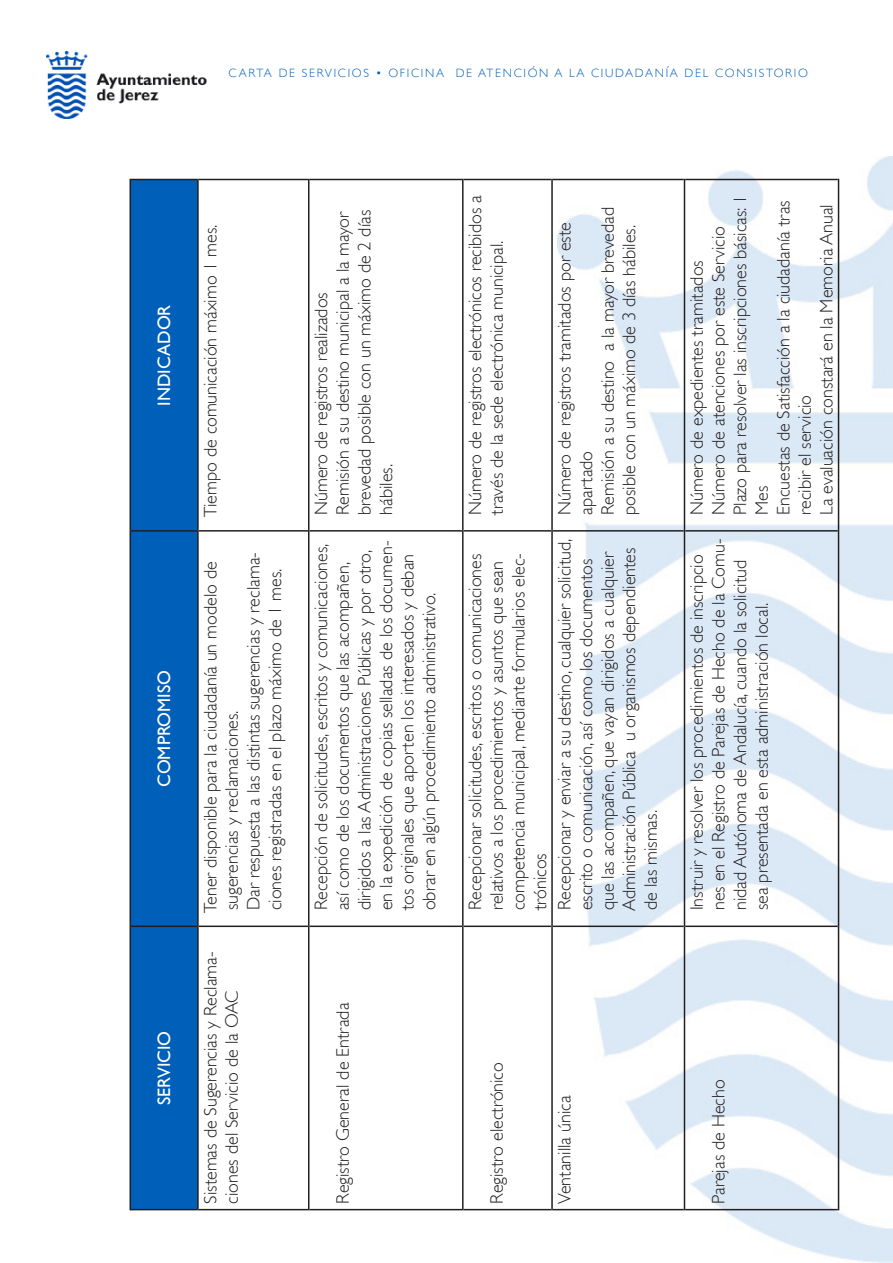
<style>
.page{position:relative;width:893px;height:1263px;background:#fff}
.page>*{position:absolute;margin:0;border:0;box-sizing:border-box;transform-origin:0 0}
.t1{font:300 18px/21.6px "Gill Sans";color:#231f20}
.t2{font:18px "Gill Sans";color:#fff}
.t3{font:300 12px "Gill Sans";letter-spacing:.14em;color:#005fb9}
</style>
<div class="page">
<img style="left:558px;top:156px;width:335px;height:1107px">
<img style="left:47px;top:51px;width:159px;height:68px">
<div style="left:131px;top:180px;width:66px;height:1029px;background:#005fb9"></div>
<hr style="left:130px;top:926px;width:1px;height:284px;background:#231f20">
<hr style="left:131px;top:1209px;width:66px;height:1px;background:#231f20">
<hr style="left:130px;top:531px;width:1px;height:395px;background:#231f20">
<hr style="left:131px;top:925px;width:66px;height:2px;background:#231f20">
<hr style="left:130px;top:179px;width:1px;height:352px;background:#231f20">
<hr style="left:131px;top:530px;width:66px;height:2px;background:#231f20">
<hr style="left:131px;top:179px;width:66px;height:1px;background:#231f20">
<hr style="left:197px;top:926px;width:2px;height:284px;background:#231f20">
<hr style="left:199px;top:1209px;width:109px;height:1px;background:#231f20">
<hr style="left:197px;top:531px;width:2px;height:395px;background:#231f20">
<hr style="left:199px;top:925px;width:109px;height:2px;background:#231f20">
<hr style="left:197px;top:179px;width:2px;height:352px;background:#231f20">
<hr style="left:199px;top:530px;width:109px;height:2px;background:#231f20">
<hr style="left:199px;top:179px;width:109px;height:1px;background:#231f20">
<hr style="left:308px;top:926px;width:1px;height:284px;background:#231f20">
<hr style="left:309px;top:1209px;width:153px;height:1px;background:#231f20">
<hr style="left:308px;top:531px;width:1px;height:395px;background:#231f20">
<hr style="left:309px;top:925px;width:153px;height:2px;background:#231f20">
<hr style="left:308px;top:179px;width:1px;height:352px;background:#231f20">
<hr style="left:309px;top:530px;width:153px;height:2px;background:#231f20">
<hr style="left:309px;top:179px;width:153px;height:1px;background:#231f20">
<hr style="left:462px;top:926px;width:2px;height:284px;background:#231f20">
<hr style="left:464px;top:1209px;width:87px;height:1px;background:#231f20">
<hr style="left:462px;top:531px;width:2px;height:395px;background:#231f20">
<hr style="left:464px;top:925px;width:87px;height:2px;background:#231f20">
<hr style="left:462px;top:179px;width:2px;height:352px;background:#231f20">
<hr style="left:464px;top:530px;width:87px;height:2px;background:#231f20">
<hr style="left:464px;top:179px;width:87px;height:1px;background:#231f20">
<hr style="left:551px;top:926px;width:2px;height:284px;background:#231f20">
<hr style="left:553px;top:1209px;width:131px;height:1px;background:#231f20">
<hr style="left:551px;top:531px;width:2px;height:395px;background:#231f20">
<hr style="left:553px;top:925px;width:131px;height:2px;background:#231f20">
<hr style="left:551px;top:179px;width:2px;height:352px;background:#231f20">
<hr style="left:553px;top:530px;width:131px;height:2px;background:#231f20">
<hr style="left:553px;top:179px;width:131px;height:1px;background:#231f20">
<hr style="left:684px;top:926px;width:1px;height:284px;background:#231f20">
<hr style="left:685px;top:1209px;width:153px;height:1px;background:#231f20">
<hr style="left:684px;top:531px;width:1px;height:395px;background:#231f20">
<hr style="left:685px;top:925px;width:153px;height:2px;background:#231f20">
<hr style="left:684px;top:179px;width:1px;height:352px;background:#231f20">
<hr style="left:685px;top:530px;width:153px;height:2px;background:#231f20">
<hr style="left:685px;top:179px;width:153px;height:1px;background:#231f20">
<hr style="left:838px;top:926px;width:1px;height:284px;background:#231f20">
<hr style="left:838px;top:531px;width:1px;height:395px;background:#231f20">
<hr style="left:838px;top:179px;width:1px;height:352px;background:#231f20">
<p class="t3" style="left:228px;top:66px;width:581px">CARTA DE SERVICIOS • OFICINA DE ATENCIÓN A LA CIUDADANÍA DEL CONSISTORIO</p>
<p class="t2" style="left:154px;top:406px;width:102px;rotate:-90deg">INDICADOR</p>
<p class="t2" style="left:154px;top:787px;width:119px;rotate:-90deg">COMPROMISO</p>
<p class="t2" style="left:154px;top:1105px;width:76px;rotate:-90deg">SERVICIO</p>
<p class="t1" style="left:200px;top:517px;width:294px;rotate:-90deg">Tiempo de comunicación máximo 1 mes.</p>
<p class="t1" style="left:243px;top:910px;width:360px;rotate:-90deg">Dar respuesta a las distintas sugerencias y reclama-</p>
<p class="t1" style="left:200px;top:913px;width:353px;rotate:-90deg">Tener disponible para la ciudadanía un modelo de</p>
<p class="t1" style="left:264px;top:910px;width:343px;rotate:-90deg">ciones registradas en el plazo máximo de 1 mes.</p>
<p class="t1" style="left:221px;top:910px;width:201px;rotate:-90deg">sugerencias y reclamaciones.</p>
<p class="t1" style="left:200px;top:1203px;width:254px;rotate:-90deg">Sistemas de Sugerencias y Reclama&shy;ciones del Servicio de la OAC</p>
<p class="t1" style="left:332px;top:515px;width:305px;rotate:-90deg">Remisión a su destino municipal a la mayor</p>
<p class="t1" style="left:354px;top:515px;width:306px;rotate:-90deg">brevedad posible con un máximo de 2 días</p>
<p class="t1" style="left:310px;top:515px;width:224px;rotate:-90deg">Número de registros realizados</p>
<p class="t1" style="left:375px;top:515px;width:52px;rotate:-90deg">hábiles.</p>
<p class="t1" style="left:354px;top:910px;width:362px;rotate:-90deg">dirigidos a las Administraciones Públicas y por otro,</p>
<p class="t1" style="left:375px;top:910px;width:371px;rotate:-90deg">en la expedición de copias selladas de los documen-</p>
<p class="t1" style="left:310px;top:910px;width:368px;rotate:-90deg">Recepción de solicitudes, escritos y comunicaciones,</p>
<p class="t1" style="left:397px;top:910px;width:358px;rotate:-90deg">tos originales que aporten los interesados y deban</p>
<p class="t1" style="left:332px;top:910px;width:350px;rotate:-90deg">así como de los documentos que las acompañen,</p>
<p class="t1" style="left:418px;top:910px;width:319px;rotate:-90deg">obrar en algún procedimiento administrativo.</p>
<p class="t1" style="left:332px;top:1203px;width:202px;rotate:-90deg">Registro General de Entrada</p>
<p class="t1" style="left:464px;top:515px;width:321px;rotate:-90deg">Número de registros electrónicos recibidos a</p>
<p class="t1" style="left:486px;top:515px;width:276px;rotate:-90deg">través de la sede electrónica municipal.</p>
<p class="t1" style="left:464px;top:910px;width:358px;rotate:-90deg">Recepcionar solicitudes, escritos o comunicaciones</p>
<p class="t1" style="left:486px;top:910px;width:351px;rotate:-90deg">relativos a los procedimientos y asuntos que sean</p>
<p class="t1" style="left:508px;top:910px;width:359px;rotate:-90deg">competencia municipal, mediante formularios elec-</p>
<p class="t1" style="left:529px;top:910px;width:59px;rotate:-90deg">trónicos</p>
<p class="t1" style="left:597px;top:515px;width:309px;rotate:-90deg">Remisión a su destino a la mayor brevedad</p>
<p class="t1" style="left:554px;top:515px;width:294px;rotate:-90deg">Número de registros tramitados por este</p>
<p class="t1" style="left:618px;top:515px;width:291px;rotate:-90deg">posible con un máximo de 3 días hábiles.</p>
<p class="t1" style="left:575px;top:515px;width:66px;rotate:-90deg">apartado</p>
<p class="t1" style="left:554px;top:910px;width:373px;rotate:-90deg">Recepcionar y enviar a su destino, cualquier solicitud,</p>
<p class="t1" style="left:575px;top:910px;width:353px;rotate:-90deg">escrito o comunicación, así como los documentos</p>
<p class="t1" style="left:597px;top:910px;width:360px;rotate:-90deg">que las acompañen, que vayan dirigidos a cualquier</p>
<p class="t1" style="left:618px;top:911px;width:365px;rotate:-90deg">Administración Pública u organismos dependientes</p>
<p class="t1" style="left:640px;top:910px;width:102px;rotate:-90deg">de las mismas.</p>
<p class="t1" style="left:486px;top:1203px;width:143px;rotate:-90deg">Registro electrónico</p>
<p class="t1" style="left:554px;top:1203px;width:109px;rotate:-90deg">Ventanilla única</p>
<p class="t1" style="left:729px;top:515px;width:321px;rotate:-90deg">Plazo para resolver las inscripciones básicas: 1</p>
<p class="t1" style="left:708px;top:515px;width:290px;rotate:-90deg">Número de atenciones por este Servicio</p>
<p class="t1" style="left:686px;top:515px;width:256px;rotate:-90deg">Número de expedientes tramitados</p>
<p class="t1" style="left:751px;top:515px;width:31px;rotate:-90deg">Mes</p>
<p class="t1" style="left:772px;top:515px;width:316px;rotate:-90deg">Encuestas de Satisfacción a la ciudadanía tras</p>
<p class="t1" style="left:794px;top:515px;width:122px;rotate:-90deg">recibir el servicio</p>
<p class="t1" style="left:816px;top:515px;width:312px;rotate:-90deg">La evaluación constará en la Memoria Anual</p>
<p class="t1" style="left:708px;top:910px;width:373px;rotate:-90deg">nes en el Registro de Parejas de Hecho de la Comu-</p>
<p class="t1" style="left:686px;top:910px;width:357px;rotate:-90deg">Instruir y resolver los procedimientos de inscripcio</p>
<p class="t1" style="left:729px;top:910px;width:352px;rotate:-90deg">nidad Autónoma de Andalucía, cuando la solicitud</p>
<p class="t1" style="left:751px;top:910px;width:309px;rotate:-90deg">sea presentada en esta administración local.</p>
<p class="t1" style="left:708px;top:1203px;width:126px;rotate:-90deg">Parejas de Hecho</p>
</div>
